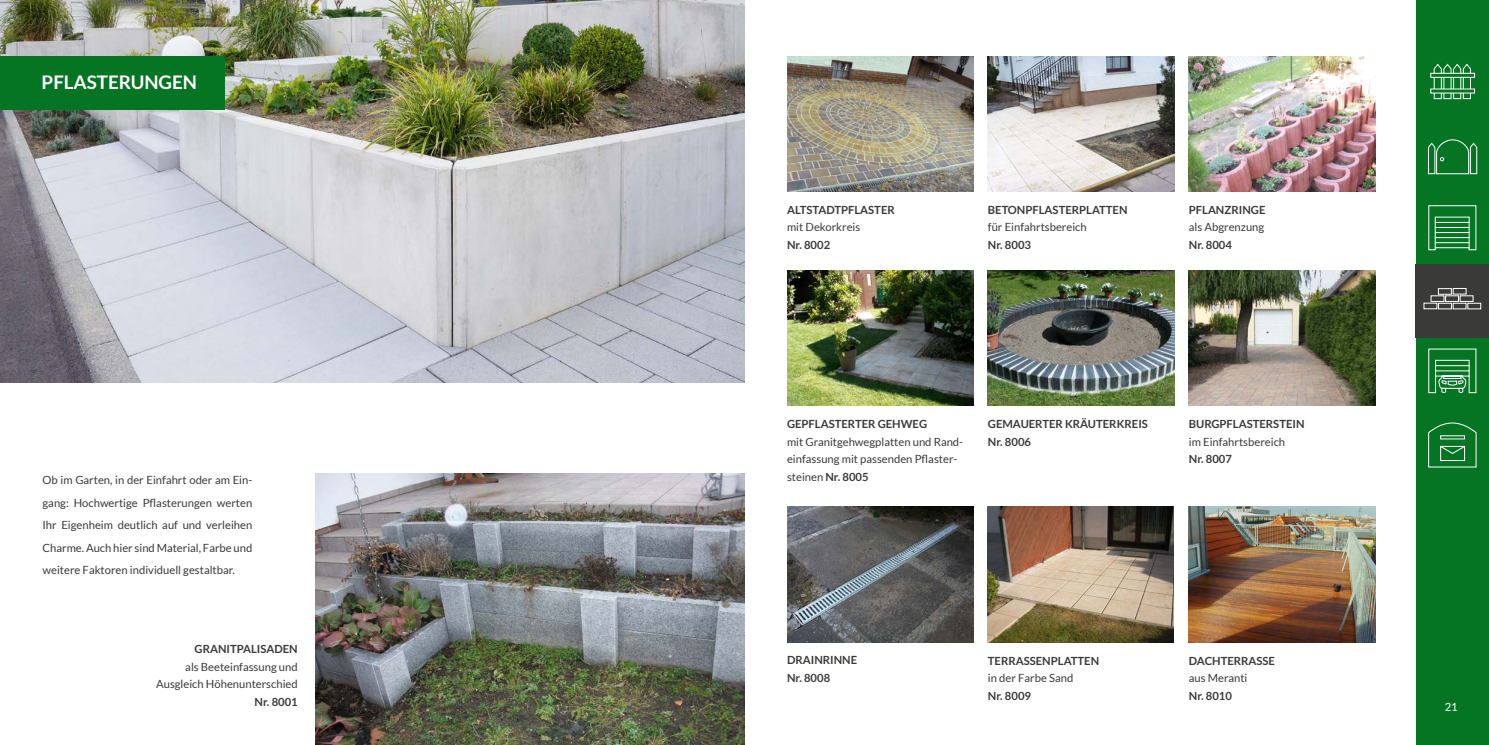
<style>
.page{position:relative;width:1489px;height:745px;background:#fff}
.page>*{position:absolute;margin:0;border:0;box-sizing:border-box;transform-origin:0 0}
.t1{font:700 18.75px "Lato";color:#fff}
.t2{font:11.25px/22.5px "Lato";color:#3a3a39;text-align:justify}
.t3{font:700 11.25px/17.5px "Lato";color:#3a3a39}
.t4{font:11.25px "Lato";color:#fff}
.s1{font-weight:700}
</style>
<div class="page">
<img style="left:0;top:0;width:744px;height:383px">
<div style="left:0;top:56px;width:224px;height:53px;background:#057523"></div>
<img style="left:315px;top:473px;width:429px;height:271px">
<img style="left:987px;top:506px;width:186px;height:135px">
<img style="left:987px;top:56px;width:187px;height:135px">
<img style="left:1188px;top:56px;width:187px;height:135px">
<img style="left:787px;top:56px;width:186px;height:135px">
<img style="left:987px;top:270px;width:187px;height:135px">
<img style="left:1188px;top:270px;width:187px;height:135px">
<img style="left:1188px;top:506px;width:187px;height:135px">
<img style="left:787px;top:270px;width:186px;height:135px">
<img style="left:787px;top:506px;width:186px;height:135px">
<div style="left:1415px;top:0;width:73px;height:744px;background:#057523"></div>
<div style="left:1415px;top:264px;width:73px;height:74px;background:#3a3a39"></div>
<svg style="left:1432px;top:63px;width:39px;height:36px"></svg>
<svg style="left:1430px;top:73px;width:44px;height:5px"></svg>
<svg style="left:1430px;top:88px;width:44px;height:5px"></svg>
<svg style="left:1428px;top:139px;width:49px;height:35px"></svg>
<svg style="left:1428px;top:205px;width:48px;height:45px"></svg>
<svg style="left:1423px;top:288px;width:58px;height:21px"></svg>
<svg style="left:1428px;top:348px;width:48px;height:45px"></svg>
<svg style="left:1428px;top:422px;width:48px;height:45px"></svg>
<h1 class="t1" style="left:42px;top:72px;width:157px">PFLASTERUNGEN</h1>
<p class="t2" style="left:43px;top:468px;width:211px">Ob im Garten, in der Einfahrt oder am Ein&shy;gang: Hochwertige Pflasterungen werten Ihr Eigenheim deutlich auf und verleihen Charme. Auch hier sind Material, Farbe und weitere Faktoren individuell gestaltbar.</p>
<p class="t3" style="left:195px;top:639px;width:105px">GRANITPALISADEN</p>
<p class="t2" style="left:156px;top:657px;width:143px;line-height:17.5px;text-align:right">als Beeteinfassung und<br>Ausgleich Höhenunterschied</p>
<p class="t3" style="left:254px;top:692px;width:45px">Nr. 8001</p>
<p class="t3" style="left:787px;top:201px;width:109px">ALTSTADTPFLASTER</p>
<p class="t2" style="left:787px;top:216px;width:75px">mit Dekorkreis</p>
<p class="t3" style="left:787px;top:236px;width:45px">Nr. 8002</p>
<p class="t3" style="left:987px;top:201px;width:141px">BETONPFLASTERPLATTEN</p>
<p class="t2" style="left:987px;top:216px;width:100px">für Einfahrtsbereich</p>
<p class="t3" style="left:987px;top:236px;width:45px">Nr. 8003</p>
<p class="t3" style="left:1188px;top:201px;width:78px">PFLANZRINGE</p>
<p class="t2" style="left:1188px;top:216px;width:77px">als Abgrenzung</p>
<p class="t3" style="left:1188px;top:236px;width:45px">Nr. 8004</p>
<p class="t3" style="left:787px;top:415px;width:142px">GEPFLASTERTER GEHWEG</p>
<p class="t2" style="left:787px;top:432px;width:178px;line-height:17.5px;text-align:left">mit Granitgehwegplatten und Rand&shy;einfassung mit passenden Pflaster&shy;steinen <span class="s1">Nr. 8005</span></p>
<p class="t3" style="left:987px;top:415px;width:161px">GEMAUERTER KRÄUTERKREIS<br>Nr. 8006</p>
<p class="t3" style="left:1188px;top:415px;width:117px">BURGPFLASTERSTEIN</p>
<p class="t2" style="left:1188px;top:430px;width:98px">im Einfahrtsbereich</p>
<p class="t3" style="left:1188px;top:450px;width:45px">Nr. 8007</p>
<p class="t3" style="left:787px;top:650px;width:72px">DRAINRINNE<br>Nr. 8008</p>
<p class="t3" style="left:987px;top:651px;width:113px">TERRASSENPLATTEN</p>
<p class="t2" style="left:987px;top:666px;width:87px">in der Farbe Sand</p>
<p class="t3" style="left:987px;top:686px;width:45px">Nr. 8009</p>
<p class="t3" style="left:1188px;top:651px;width:88px">DACHTERRASSE</p>
<p class="t2" style="left:1188px;top:666px;width:60px">aus Meranti</p>
<p class="t3" style="left:1188px;top:686px;width:45px">Nr. 8010</p>
<p class="t4" style="left:1444px;top:700px;width:15px">21</p>
</div>
